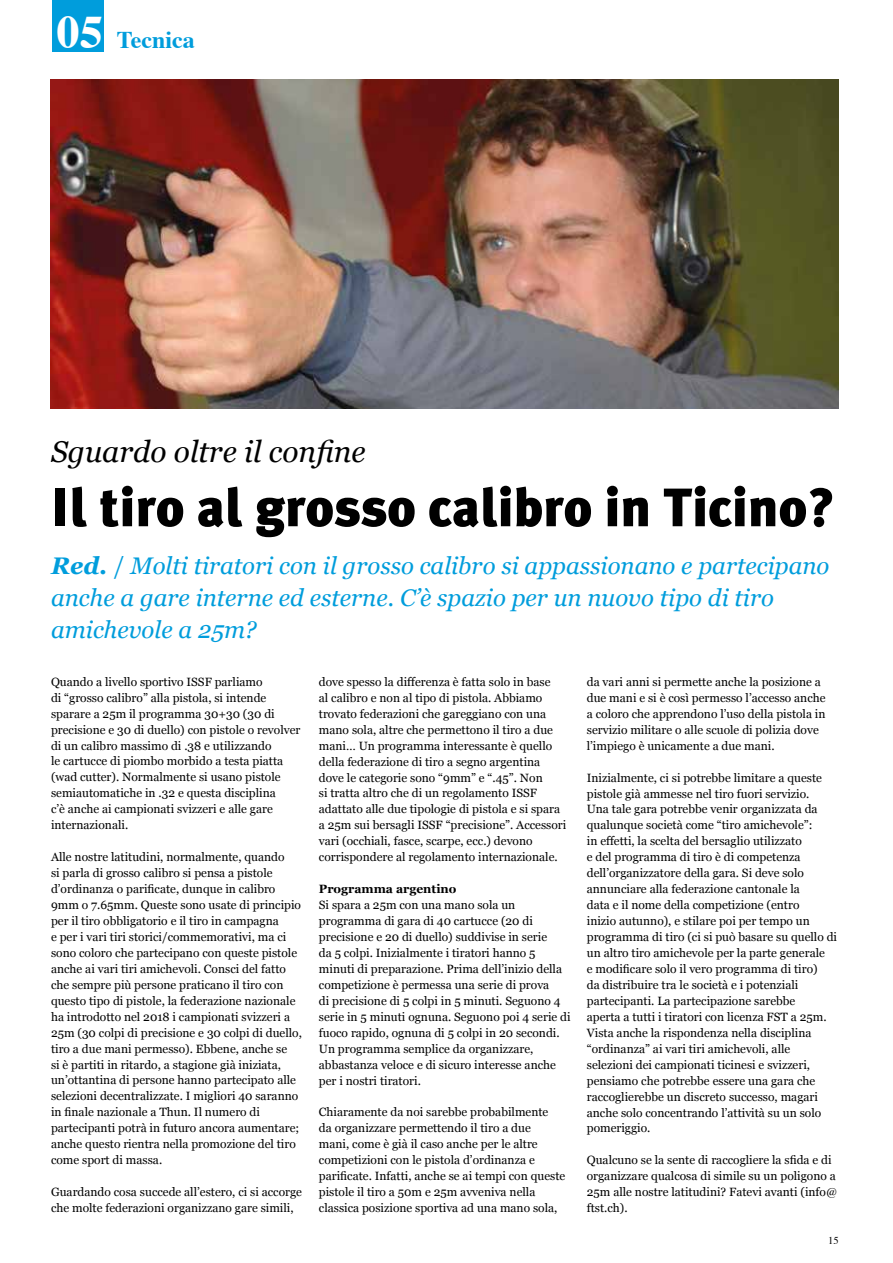
<style>
.page{position:relative;width:893px;height:1263px;background:#fff}
.page>*{position:absolute;margin:0;border:0;box-sizing:border-box;transform-origin:0 0}
.t1{font:900 54px "Meta Plus";color:#000}
.t2{font:italic 30px "Georgia";color:#000}
.t3{font:italic 24px/32px "Georgia";color:#009ddc}
.t4{font:700 24px "Times";color:#009ddc}
.t5{font:12px/15.9px "Georgia";color:#000}
.t6{font:700 12px "Georgia";color:#000}
.t7{font:10.5px "Times";color:#000}
.s1{font-size:46.5px;color:#fff}
.s2{font-weight:700}
.s3{font-style:normal}
</style>
<div class="page">
<img style="left:51px;top:80px;width:788px;height:328px">
<div style="left:52px;top:0;width:51px;height:51px;background:#009ddc"></div>
<h3 class="t4" style="left:57px;top:17px;width:140px"><span class="s1">05</span> Tecnica</h3>
<h2 class="t2" style="left:51px;top:430px;width:316px">Sguardo oltre il confine</h2>
<h1 class="t1" style="left:51px;top:476px;width:786px">Il tiro al grosso calibro in Ticino?</h1>
<h3 class="t3" style="left:51px;top:549px;width:780px"><span class="s2">Red.</span> <span class="s3">/</span> Molti tiratori con il grosso calibro si appassionano e partecipano anche a gare interne ed esterne. C’è spazio per un nuovo tipo di tiro amichevole a 25m?</h3>
<p class="t5" style="left:51px;top:673px;width:251px">Quando a livello sportivo ISSF parliamo<br>di “grosso calibro” alla pistola, si intende sparare a 25m il programma 30+30 (30 di precisione e 30 di duello) con pistole o revolver di un calibro massimo di .38 e utilizzando<br>le cartucce di piombo morbido a testa piatta (wad cutter). Normalmente si usano pistole semiautomatiche in .32 e questa disciplina<br>c’è anche ai campionati svizzeri e alle gare internazionali.</p>
<p class="t5" style="left:51px;top:848px;width:252px">Alle nostre latitudini, normalmente, quando<br>si parla di grosso calibro si pensa a pistole d’ordinanza o parificate, dunque in calibro 9mm o 7.65mm. Queste sono usate di principio per il tiro obbligatorio e il tiro in campagna<br>e per i vari tiri storici/commemorativi, ma ci sono coloro che partecipano con queste pistole anche ai vari tiri amichevoli. Consci del fatto che sempre più persone praticano il tiro con questo tipo di pistole, la federazione nazionale ha introdotto nel 2018 i campionati svizzeri a 25m (30 colpi di precisione e 30 colpi di duello, tiro a due mani permesso). Ebbene, anche se<br>si è partiti in ritardo, a stagione già iniziata, un’ottantina di persone hanno partecipato alle selezioni decentralizzate. I migliori 40 saranno in finale nazionale a Thun. Il numero di partecipanti potrà in futuro ancora aumentare; anche questo rientra nella promozione del tiro come sport di massa.</p>
<p class="t5" style="left:51px;top:1183px;width:252px">Guardando cosa succede all’estero, ci si accorge che molte federazioni organizzano gare simili,</p>
<p class="t5" style="left:319px;top:673px;width:249px">dove spesso la differenza è fatta solo in base<br>al calibro e non al tipo di pistola. Abbiamo trovato federazioni che gareggiano con una mano sola, altre che permettono il tiro a due mani… Un programma interessante è quello della federazione di tiro a segno argentina dove le categorie sono “9mm” e “.45”. Non<br>si tratta altro che di un regolamento ISSF adattato alle due tipologie di pistola e si spara a 25m sui bersagli ISSF “precisione”. Accessori vari (occhiali, fasce, scarpe, ecc.) devono corrispondere al regolamento internazionale.</p>
<p class="t6" style="left:319px;top:880px;width:139px">Programma argentino</p>
<p class="t5" style="left:319px;top:896px;width:253px">Si spara a 25m con una mano sola un programma di gara di 40 cartucce (20 di precisione e 20 di duello) suddivise in serie<br>da 5 colpi. Inizialmente i tiratori hanno 5 minuti di preparazione. Prima dell’inizio della competizione è permessa una serie di prova<br>di precisione di 5 colpi in 5 minuti. Seguono 4 serie in 5 minuti ognuna. Seguono poi 4 serie di fuoco rapido, ognuna di 5 colpi in 20 secondi.<br>Un programma semplice da organizzare, abbastanza veloce e di sicuro interesse anche per i nostri tiratori.</p>
<p class="t5" style="left:319px;top:1104px;width:248px">Chiaramente da noi sarebbe probabilmente<br>da organizzare permettendo il tiro a due<br>mani, come è già il caso anche per le altre competizioni con le pistola d’ordinanza e parificate. Infatti, anche se ai tempi con queste pistole il tiro a 50m e 25m avveniva nella classica posizione sportiva ad una mano sola,</p>
<p class="t5" style="left:587px;top:673px;width:240px">da vari anni si permette anche la posizione a due mani e si è così permesso l’accesso anche a coloro che apprendono l’uso della pistola in servizio militare o alle scuole di polizia dove l’impiego è unicamente a due mani.</p>
<p class="t5" style="left:587px;top:769px;width:252px">Inizialmente, ci si potrebbe limitare a queste pistole già ammesse nel tiro fuori servizio.<br>Una tale gara potrebbe venir organizzata da qualunque società come “tiro amichevole”:<br>in effetti, la scelta del bersaglio utilizzato<br>e del programma di tiro è di competenza dell’organizzatore della gara. Si deve solo annunciare alla federazione cantonale la<br>data e il nome della competizione (entro<br>inizio autunno), e stilare poi per tempo un programma di tiro (ci si può basare su quello di un altro tiro amichevole per la parte generale<br>e modificare solo il vero programma di tiro)<br>da distribuire tra le società e i potenziali partecipanti. La partecipazione sarebbe<br>aperta a tutti i tiratori con licenza FST a 25m.<br>Vista anche la rispondenza nella disciplina “ordinanza” ai vari tiri amichevoli, alle selezioni dei campionati ticinesi e svizzeri, pensiamo che potrebbe essere una gara che raccoglierebbe un discreto successo, magari anche solo concentrando l’attività su un solo pomeriggio.</p>
<p class="t5" style="left:587px;top:1152px;width:252px">Qualcuno se la sente di raccogliere la sfida e di organizzare qualcosa di simile su un poligono a 25m alle nostre latitudini? Fatevi avanti (info@ ftst.ch).</p>
<p class="t7" style="left:828px;top:1230px;width:12px">15</p>
</div>
